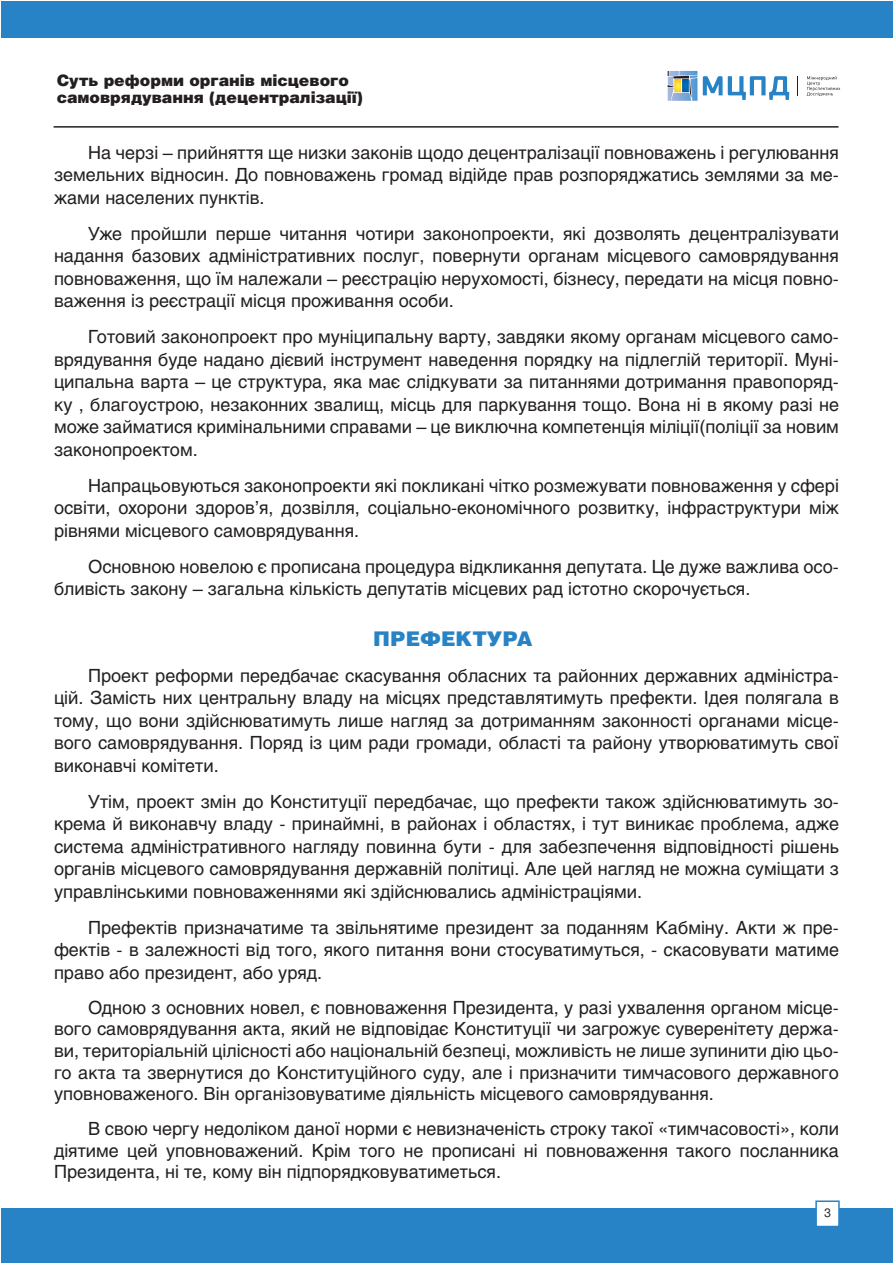
<style>
.page{position:relative;width:893px;height:1263px;background:#fff}
.page>*{position:absolute;margin:0;border:0;box-sizing:border-box;transform-origin:0 0}
.t1{font:20.25px "Helios Black C";color:#2783c5}
.t2{font:18px/22.5px "Helios C";color:#231f20;text-align:justify}
.t3{font:15.75px/16.6px "Helios Black C";color:#231f20}
.t4{font:12px "Pragmatica C";color:#231f20}
</style>
<div class="page">
<div style="left:2px;top:1px;width:891px;height:37px;background:#2783c5"></div>
<div style="left:2px;top:1209px;width:891px;height:54px;background:#2783c5"></div>
<hr style="left:54px;top:126px;width:784px;height:2px;background:#231f20">
<svg style="left:668px;top:71px;width:29px;height:30px"></svg>
<svg style="left:703px;top:76px;width:86px;height:24px"></svg>
<svg style="left:797px;top:76px;width:1px;height:19px"></svg>
<svg style="left:807px;top:76px;width:33px;height:20px"></svg>
<div style="left:815px;top:1200px;width:25px;height:27px;background:#fff;border:2px solid #2783c5"></div>
<p class="t3" style="left:57px;top:71px;width:308px">Суть реформи органів місцевого самоврядування (децентралізації)</p>
<p class="t2" style="left:54px;top:141px;width:786px;text-indent:34px">На черзі – прийняття ще низки законів щодо децентралізації повноважень і регулювання земельних відносин. До повноважень громад відійде прав розпоряджатись землями за ме&shy;жами населених пунктів.</p>
<p class="t2" style="left:54px;top:222px;width:786px;text-indent:34px">Уже пройшли перше читання чотири законопроекти, які дозволять децентралізувати надання базових адміністративних послуг, повернути органам місцевого самоврядування повноваження, що їм належали – реєстрацію нерухомості, бізнесу, передати на місця повно&shy;важення із реєстрації місця проживання особи.</p>
<p class="t2" style="left:54px;top:325px;width:786px;text-indent:34px">Готовий законопроект про муніципальну варту, завдяки якому органам місцевого само&shy;врядування буде надано дієвий інструмент наведення порядку на підлеглій території. Муні&shy;ципальна варта – це структура, яка має слідкувати за питаннями дотримання правопоряд&shy;ку , благоустрою, незаконних звалищ, місць для паркування тощо. Вона ні в якому разі не може займатися кримінальними справами – це виключна компетенція міліції(поліції за новим законопроектом.</p>
<p class="t2" style="left:54px;top:474px;width:786px;text-indent:34px">Напрацьовуються законопроекти які покликані чітко розмежувати повноваження у сфері освіти, охорони здоров’я, дозвілля, соціально-економічного розвитку, інфраструктури між рівнями місцевого самоврядування.</p>
<p class="t2" style="left:54px;top:555px;width:786px;text-indent:34px">Основною новелою є прописана процедура відкликання депутата. Це дуже важлива осо&shy;бливість закону – загальна кількість депутатів місцевих рад істотно скорочується.</p>
<p class="t1" style="left:373px;top:625px;width:161px">ПРЕФЕКТУРА</p>
<p class="t2" style="left:54px;top:664px;width:786px;text-indent:34px">Проект реформи передбачає скасування обласних та районних державних адміністра&shy;цій. Замість них центральну владу на місцях представлятимуть префекти. Ідея полягала в тому, що вони здійснюватимуть лише нагляд за дотриманням законності органами місце&shy;вого самоврядування. Поряд із цим ради громади, області та району утворюватимуть свої виконавчі комітети.</p>
<p class="t2" style="left:54px;top:790px;width:786px;text-indent:34px">Утім, проект змін до Конституції передбачає, що префекти також здійснюватимуть зо&shy;крема й виконавчу владу - принаймні, в районах і областях, і тут виникає проблема, адже система адміністративного нагляду повинна бути - для забезпечення відповідності рішень органів місцевого самоврядування державній політиці. Але цей нагляд не можна суміщати з управлінськими повноваженнями які здійснювались адміністраціями.</p>
<p class="t2" style="left:54px;top:916px;width:786px;text-indent:34px">Префектів призначатиме та звільнятиме президент за поданням Кабміну. Акти ж пре&shy;фектів - в залежності від того, якого питання вони стосуватимуться, - скасовувати матиме право або президент, або уряд.</p>
<p class="t2" style="left:54px;top:996px;width:786px;line-height:21.6px;text-indent:34px">Одною з основних новел, є повноваження Президента, у разі ухвалення органом місце&shy;вого самоврядування акта, який не відповідає Конституції чи загрожує суверенітету держа&shy;ви, територіальній цілісності або національній безпеці, можливість не лише зупинити дію цьо&shy;го акта та звернутися до Конституційного суду, але і призначити тимчасового державного уповноваженого. Він організовуватиме діяльність місцевого самоврядування.</p>
<p class="t2" style="left:54px;top:1118px;width:786px;line-height:21.6px;text-indent:34px">В свою чергу недоліком даної норми є невизначеність строку такої «тимчасовості», коли діятиме цей уповноважений. Крім того не прописані ні повноваження такого посланника Президента, ні те, кому він підпорядковуватиметься.</p>
<p class="t4" style="left:824px;top:1206px;width:8px">3</p>
</div>
